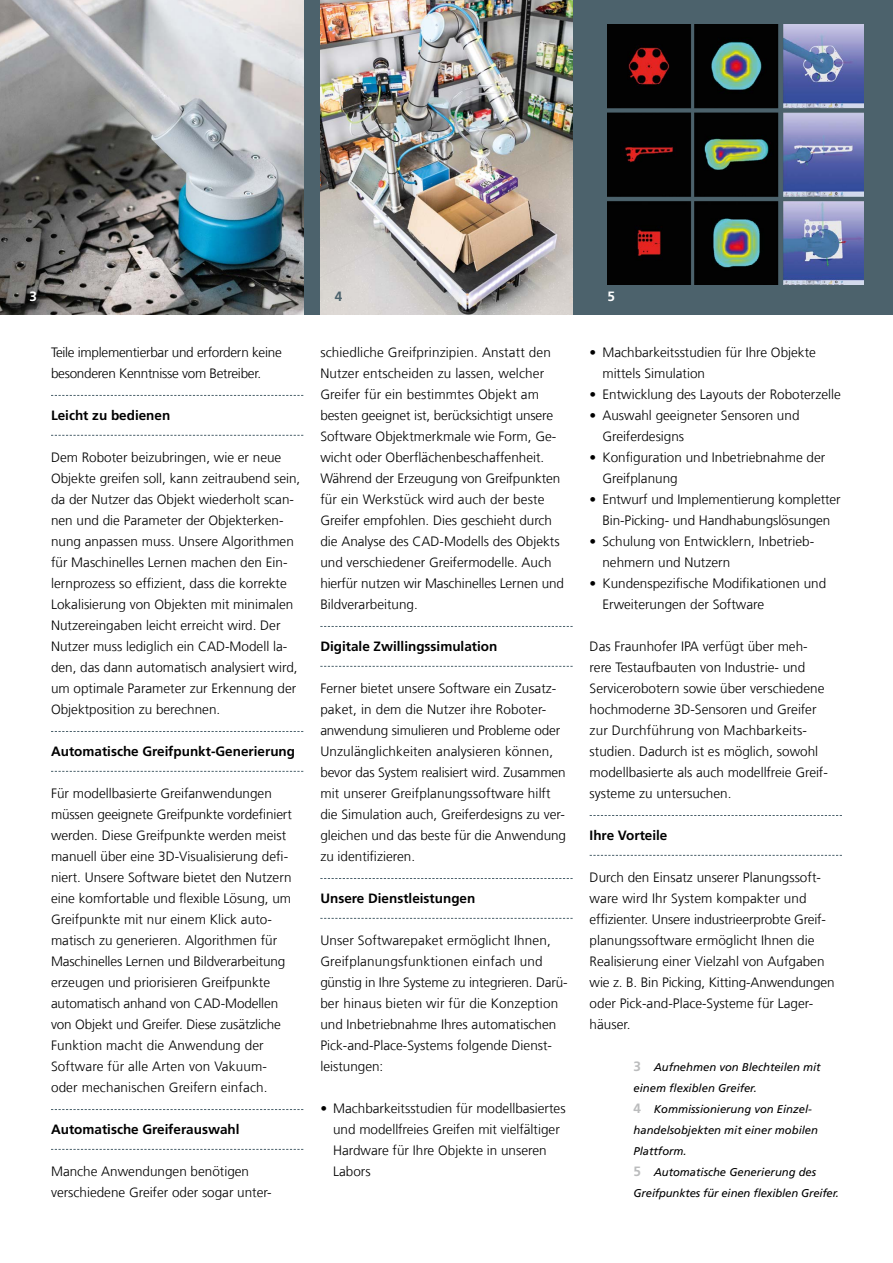
<style>
.page{position:relative;width:893px;height:1263px;background:#fff}
.page>*{position:absolute;margin:0;border:0;box-sizing:border-box;transform-origin:0 0}
.t1{font:300 13.5px/21px "Frutiger LT Com";color:#000}
.t2{font:700 13.5px "Frutiger LT Com";color:#000}
.t3{font:300 13.5px/21px "Frutiger LT Com";letter-spacing:-.02em;color:#000}
.t4{font:700 13.5px "Frutiger LT Com";color:#fff}
.t5{font:700 13.5px "Frutiger LT Com";color:#4c626c}
.t6{font:italic 11.25px/21px "Frutiger LT Com";color:#000}
.s1{font-weight:700;font-style:normal;font-size:13.5px;color:#bbbcbd}
</style>
<div class="page">
<svg style="left:590px;top:815px;width:252px;height:1px"></svg>
<svg style="left:590px;top:855px;width:252px;height:1px"></svg>
<div style="left:0;top:0;width:893px;height:315px;background:#4c626c"></div>
<img style="left:0;top:0;width:303px;height:315px">
<img style="left:320px;top:0;width:253px;height:315px">
<img style="left:607px;top:25px;width:256px;height:259px">
<svg style="left:51px;top:395px;width:252px;height:1px"></svg>
<svg style="left:51px;top:435px;width:252px;height:1px"></svg>
<svg style="left:51px;top:731px;width:252px;height:1px"></svg>
<svg style="left:51px;top:771px;width:252px;height:1px"></svg>
<svg style="left:51px;top:1109px;width:252px;height:1px"></svg>
<svg style="left:51px;top:1149px;width:252px;height:1px"></svg>
<svg style="left:320px;top:626px;width:253px;height:1px"></svg>
<svg style="left:320px;top:666px;width:253px;height:1px"></svg>
<svg style="left:320px;top:878px;width:253px;height:1px"></svg>
<svg style="left:320px;top:918px;width:253px;height:1px"></svg>
<p class="t4" style="left:30px;top:289px;width:9px">3</p>
<p class="t4" style="left:607px;top:289px;width:9px">5</p>
<p class="t5" style="left:335px;top:289px;width:9px">4</p>
<p class="t3" style="left:51px;top:342px;width:232px">Teile implementierbar und erfordern keine besonderen Kenntnisse vom Betreiber.</p>
<p class="t2" style="left:51px;top:407px;width:121px">Leicht zu bedienen</p>
<p class="t1" style="left:51px;top:447px;width:251px">Dem Roboter beizubringen, wie er neue Objekte greifen soll, kann zeitraubend sein, da der Nutzer das Objekt wiederholt scan&shy;nen und die Parameter der Objekterken&shy;nung anpassen muss. Unsere Algorithmen für Maschinelles Lernen machen den Ein&shy;lernprozess so effizient, dass die korrekte Lokalisierung von Objekten mit minimalen Nutzereingaben leicht erreicht wird. Der Nutzer muss lediglich ein CAD-Modell la&shy;den, das dann automatisch analysiert wird, um optimale Parameter zur Erkennung der Objektposition zu berechnen.</p>
<p class="t2" style="left:51px;top:743px;width:246px">Automatische Greifpunkt-Generierung</p>
<p class="t1" style="left:51px;top:783px;width:242px">Für modellbasierte Greifanwendungen müssen geeignete Greifpunkte vordefiniert werden. Diese Greifpunkte werden meist manuell über eine 3D-Visualisierung defi&shy;niert. Unsere Software bietet den Nutzern eine komfortable und flexible Lösung, um Greifpunkte mit nur einem Klick auto&shy;matisch zu generieren. Algorithmen für Maschinelles Lernen und Bildverarbeitung erzeugen und priorisieren Greifpunkte automatisch anhand von CAD-Modellen von Objekt und Greifer. Diese zusätzliche Funktion macht die Anwendung der Software für alle Arten von Vakuum&shy;oder mechanischen Greifern einfach.</p>
<p class="t2" style="left:51px;top:1122px;width:190px">Automatische Greiferauswahl</p>
<p class="t1" style="left:51px;top:1161px;width:222px">Manche Anwendungen benötigen verschiedene Greifer oder sogar unter-</p>
<p class="t1" style="left:320px;top:342px;width:245px">schiedliche Greifprinzipien. Anstatt den Nutzer entscheiden zu lassen, welcher Greifer für ein bestimmtes Objekt am besten geeignet ist, berücksichtigt unsere Software Objektmerkmale wie Form, Ge&shy;wicht oder Oberflächenbeschaffenheit.<br>Während der Erzeugung von Greifpunkten für ein Werkstück wird auch der beste Greifer empfohlen. Dies geschieht durch die Analyse des CAD-Modells des Objekts und verschiedener Greifermodelle. Auch hierfür nutzen wir Maschinelles Lernen und Bildverarbeitung.</p>
<p class="t2" style="left:320px;top:638px;width:179px">Digitale Zwillingssimulation</p>
<p class="t1" style="left:320px;top:678px;width:247px">Ferner bietet unsere Software ein Zusatz&shy;paket, in dem die Nutzer ihre Roboter&shy;anwendung simulieren und Probleme oder Unzulänglichkeiten analysieren können, bevor das System realisiert wird. Zusammen mit unserer Greifplanungssoftware hilft die Simulation auch, Greiferdesigns zu ver&shy;gleichen und das beste für die Anwendung zu identifizieren.</p>
<p class="t2" style="left:320px;top:891px;width:157px">Unsere Dienstleistungen</p>
<p class="t1" style="left:320px;top:930px;width:249px">Unser Softwarepaket ermöglicht Ihnen, Greifplanungsfunktionen einfach und günstig in Ihre Systeme zu integrieren. Darü&shy;ber hinaus bieten wir für die Konzeption und Inbetriebnahme Ihres automatischen Pick-and-Place-Systems folgende Dienst&shy;leistungen:</p>
<p class="t1" style="left:333px;top:1098px;width:234px;text-indent:-13px">• Machbarkeitsstudien für modellbasiertes und modellfreies Greifen mit vielfältiger Hardware für Ihre Objekte in unseren Labors</p>
<p class="t1" style="left:602px;top:342px;width:215px;text-indent:-13px">• Machbarkeitsstudien für Ihre Objekte mittels Simulation</p>
<p class="t1" style="left:590px;top:384px;width:253px">• Entwicklung des Layouts der Roboterzelle</p>
<p class="t1" style="left:602px;top:405px;width:199px;text-indent:-13px">• Auswahl geeigneter Sensoren und<br>Greiferdesigns</p>
<p class="t1" style="left:602px;top:447px;width:224px;text-indent:-13px">• Konfiguration und Inbetriebnahme der<br>Greifplanung</p>
<p class="t1" style="left:590px;top:489px;width:253px;text-align:center">• Entwurf und Implementierung kompletter<br>Bin-Picking- und Handhabungslösungen</p>
<p class="t1" style="left:602px;top:531px;width:213px;text-indent:-13px">• Schulung von Entwicklern, Inbetrieb&shy;nehmern und Nutzern</p>
<p class="t1" style="left:602px;top:573px;width:225px;text-indent:-13px">• Kundenspezifische Modifikationen und<br>Erweiterungen der Software</p>
<p class="t1" style="left:590px;top:636px;width:240px">Das Fraunhofer IPA verfügt über meh&shy;rere Testaufbauten von Industrie- und Servicerobotern sowie über verschiedene hochmoderne 3D-Sensoren und Greifer zur Durchführung von Machbarkeits&shy;studien. Dadurch ist es möglich, sowohl modellbasierte als auch modellfreie Greif&shy;systeme zu untersuchen.</p>
<p class="t2" style="left:590px;top:828px;width:79px">Ihre Vorteile</p>
<p class="t1" style="left:590px;top:867px;width:247px">Durch den Einsatz unserer Planungssoft&shy;ware wird Ihr System kompakter und effizienter. Unsere industrieerprobte Greif&shy;planungssoftware ermöglicht Ihnen die Realisierung einer Vielzahl von Aufgaben wie z. B. Bin Picking, Kitting-Anwendungen oder Pick-and-Place-Systeme für Lager&shy;häuser.</p>
<p class="t6" style="left:634px;top:1057px;width:207px"><span class="s1">3</span> Aufnehmen von Blechteilen mit einem flexiblen Greifer.<br><span class="s1">4</span> Kommissionierung von Einzel&shy;handelsobjekten mit einer mobilen<br>Plattform.<br><span class="s1">5</span> Automatische Generierung des<br>Greifpunktes für einen flexiblen Greifer.</p>
</div>
